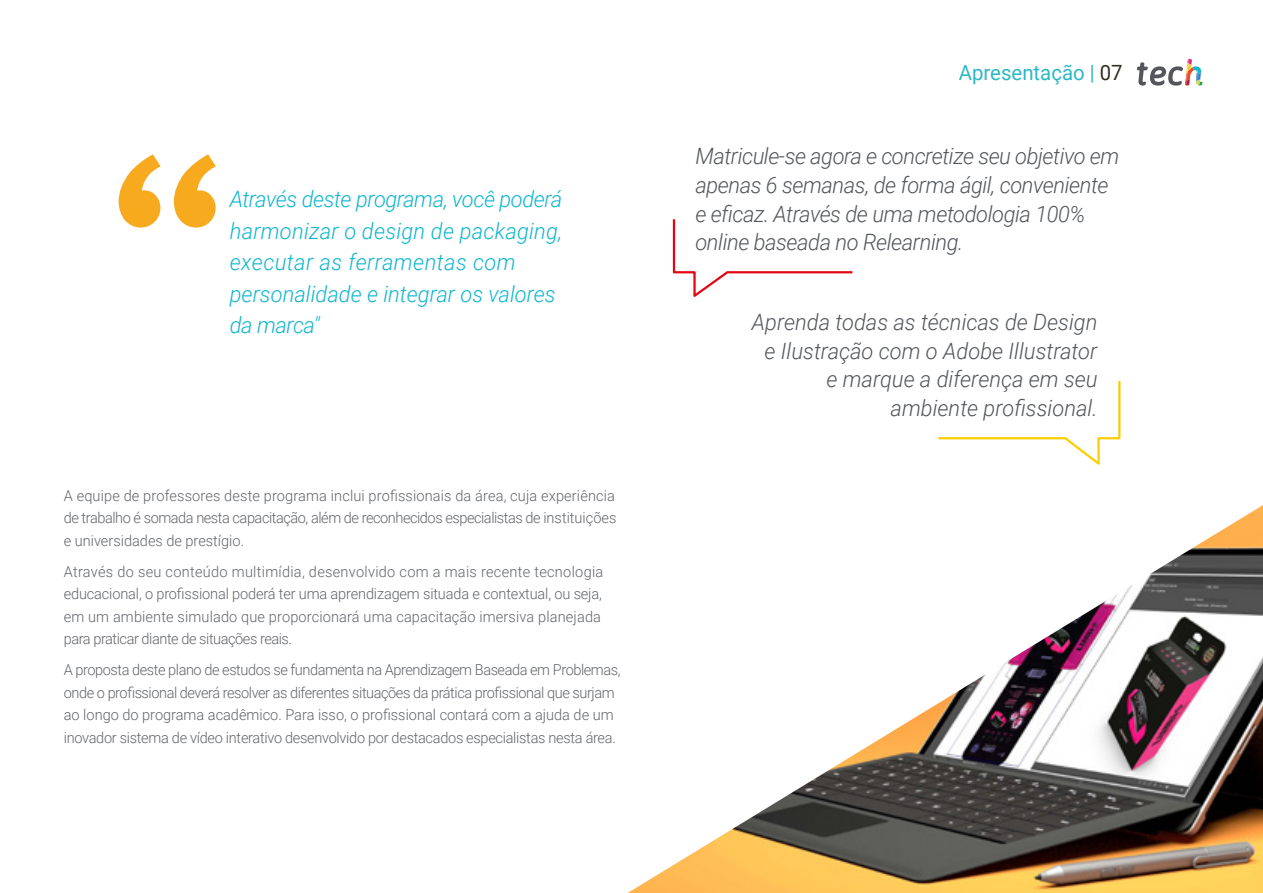
<style>
.page{position:relative;width:1263px;height:893px;background:#fff}
.page>*{position:absolute;margin:0;border:0;box-sizing:border-box;transform-origin:0 0}
.t1{font:italic 300 22.5px/28.5px "Roboto";letter-spacing:-.02em;color:#52555b}
.t2{font:italic 300 22.5px/31.5px "Roboto";color:#0fb6cf}
.t3{font:italic 300 22.5px/28.5px "Roboto";color:#52555b;text-align:right}
.t4{font:21px "Roboto";color:#2db8c5}
.t5{font:300 15px/22.5px "Roboto";letter-spacing:-.03em;color:#61646a}
.t6{font:300 15px/22.5px "Roboto";letter-spacing:.01em;color:#61646a}
.t7{font:300 15px/22.5px "Roboto";letter-spacing:-.01em;color:#61646a;text-align:justify}
.s1{color:#312e20}
</style>
<div class="page">
<svg style="left:119px;top:154px;width:97px;height:74px"></svg>
<svg style="left:938px;top:381px;width:183px;height:84px"></svg>
<svg style="left:672px;top:219px;width:181px;height:78px"></svg>
<svg style="left:1137px;top:59px;width:65px;height:27px"></svg>
<img style="left:628px;top:505px;width:635px;height:388px">
<h1 class="t2" style="left:230px;top:182px;width:334px">Através deste programa, você poderá harmonizar o design de packaging, executar as ferramentas com personalidade e integrar os valores da marca"</h1>
<p class="t7" style="left:64px;top:483px;width:554px">A equipe de professores deste programa inclui profissionais da área, cuja experiência de trabalho é somada nesta capacitação, além de reconhecidos especialistas de instituições e universidades de prestígio.</p>
<p class="t6" style="left:64px;top:559px;width:541px">Através do seu conteúdo multimídia, desenvolvido com a mais recente tecnologia educacional, o profissional poderá ter uma aprendizagem situada e contextual, ou seja, em um ambiente simulado que proporcionará uma capacitação imersiva planejada para praticar diante de situações reais.</p>
<p class="t5" style="left:64px;top:658px;width:558px">A proposta deste plano de estudos se fundamenta na Aprendizagem Baseada em Problemas, onde o profissional deverá resolver as diferentes situações da prática profissional que surjam ao longo do programa acadêmico. Para isso, o profissional contará com a ajuda de um inovador sistema de vídeo interativo desenvolvido por destacados especialistas nesta área.</p>
<h2 class="t4" style="left:959px;top:57px;width:165px">Apresentação | <span class="s1">07</span></h2>
<h1 class="t1" style="left:695px;top:141px;width:425px">Matricule-se agora e concretize seu objetivo em apenas 6 semanas, de forma ágil, conveniente e eficaz. Através de uma metodologia 100% online baseada no Relearning.</h1>
<h1 class="t3" style="left:752px;top:307px;width:347px">Aprenda todas as técnicas de Design e Ilustração com o Adobe Illustrator e marque a diferença em seu ambiente profissional.</h1>
</div>
